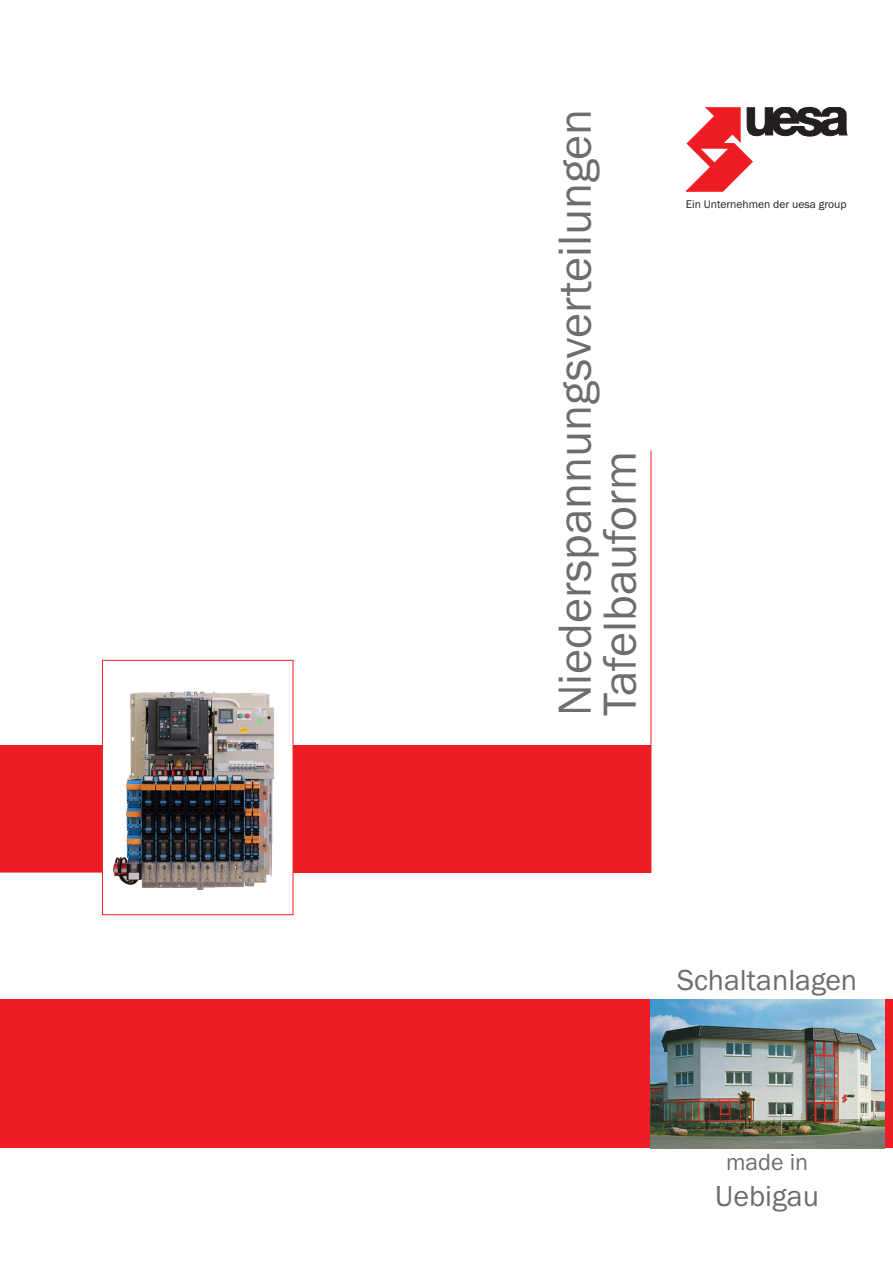
<style>
.page{position:relative;width:893px;height:1263px;background:#fff}
.page>*{position:absolute;margin:0;border:0;box-sizing:border-box;transform-origin:0 0}
.t1{font:48px/45px "Franklin Gothic URW Boo";color:#6c6d70}
.t2{font:30px "Franklin Gothic URW Boo";color:#6c6d70}
.t3{font:24px "Franklin Gothic URW Boo";color:#6c6d70}
.t4{font:11.55px "Franklin Gothic URW Boo";color:#231f20}
</style>
<div class="page">
<div style="left:0;top:999px;width:893px;height:149px;background:#ee1d23"></div>
<img style="left:651px;top:999px;width:233px;height:149px">
<svg style="left:687px;top:107px;width:160px;height:85px"></svg>
<div style="left:1px;top:746px;width:100px;height:126px;background:#ee1d23"></div>
<div style="left:0;top:745px;width:102px;height:127px;border:2px solid #ee1d23"></div>
<img style="left:113px;top:691px;width:161px;height:199px">
<div style="left:102px;top:660px;width:191px;height:255px;border:1px solid #ee1d23"></div>
<div style="left:293px;top:745px;width:358px;height:127px;background:#ee1d23"></div>
<hr style="left:651px;top:450px;width:1px;height:423px;background:#ee1d23">
<p class="t1" style="left:553px;top:716px;width:609px;rotate:-90deg">Niederspannungsverteilungen<br>Tafelbauform</p>
<p class="t4" style="left:686px;top:197px;width:162px">Ein Unternehmen der uesa group</p>
<p class="t2" style="left:677px;top:961px;width:182px">Schaltanlagen</p>
<p class="t3" style="left:726px;top:1147px;width:84px">made in</p>
<p class="t2" style="left:715px;top:1177px;width:105px">Uebigau</p>
</div>
